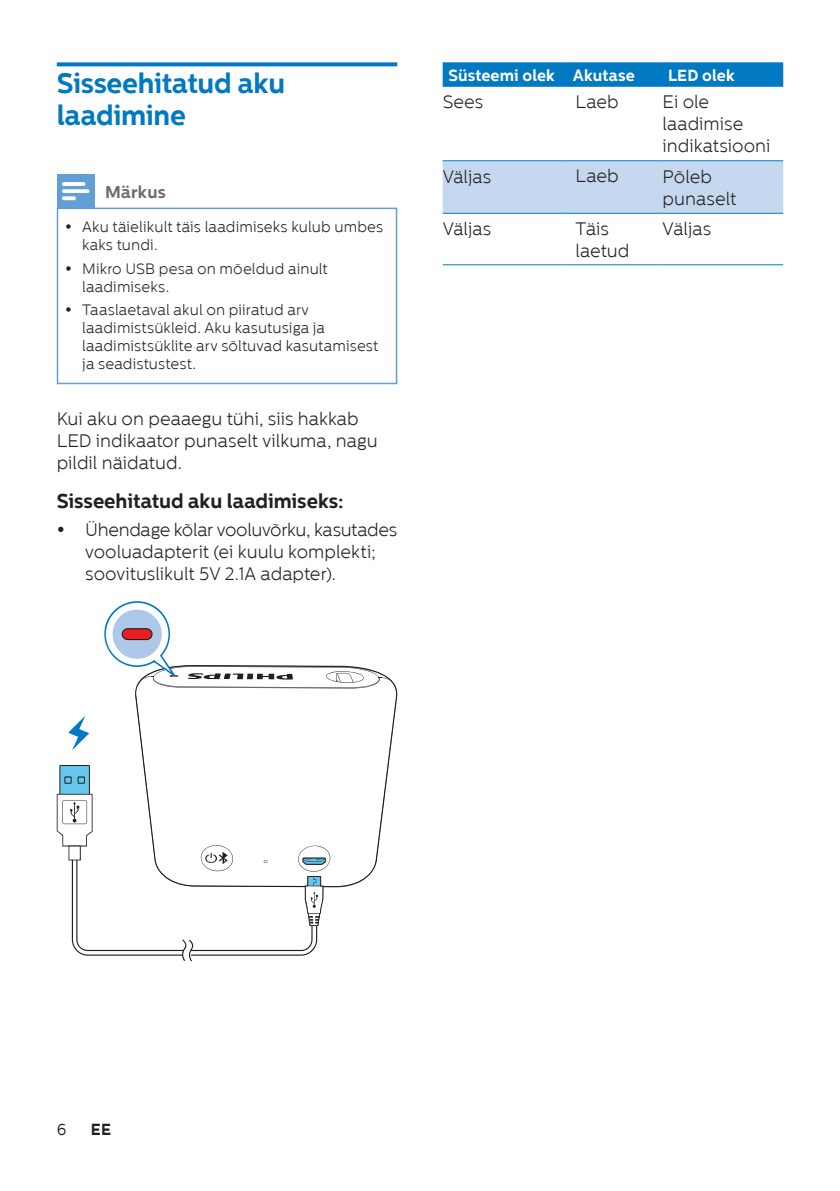
<style>
.page{position:relative;width:840px;height:1191px;background:#fff}
.page>*{position:absolute;margin:0;border:0;box-sizing:border-box;transform-origin:0 0}
.VIRSRAKSTS{font:700 28px/32px "Centrale Sans";letter-spacing:-.01em;color:#0079c2}
.bolds{font:700 20px "Centrale Sans";color:#231f20}
.PARASTS{font:300 18px/22px "Centrale Sans";color:#231f20}
.BULETETS{font:300 18px/22px "Centrale Sans";letter-spacing:-.005em;color:#231f20}
.KASTE_piezīme{font:700 17px "Centrale Sans";letter-spacing:.02em;color:#6c6d70}
.t1{font:700 16px "Centrale Sans";letter-spacing:.01em;color:#fff}
.t2{font:700 16px "Centrale Sans";color:#231f20}
.t3{font:16px "Centrale Sans";color:#231f20}
.PIEZĪME{font:300 15px/18px "Centrale Sans";letter-spacing:.01em;color:#231f20}
</style>
<div class="page">
<svg style="left:57px;top:62px;width:340px;height:4px"></svg>
<div style="left:57px;top:208px;width:340px;height:176px;border:2px solid #629fd5"></div>
<div style="left:57px;top:174px;width:38px;height:34px;background:#629fd5"></div>
<svg style="left:62px;top:182px;width:27px;height:18px"></svg>
<svg style="left:57px;top:601px;width:340px;height:360px"></svg>
<div style="left:442px;top:63px;width:340px;height:23px;background:#0079c2"></div>
<div style="left:442px;top:161px;width:340px;height:52px;background:#c6d8ef"></div>
<hr style="left:442px;top:160px;width:125px;height:1px;background:#0079c2">
<hr style="left:567px;top:160px;width:95px;height:1px;background:#0079c2">
<hr style="left:662px;top:160px;width:120px;height:1px;background:#0079c2">
<hr style="left:442px;top:213px;width:125px;height:1px;background:#0079c2">
<hr style="left:567px;top:213px;width:95px;height:1px;background:#0079c2">
<hr style="left:662px;top:213px;width:120px;height:1px;background:#0079c2">
<hr style="left:442px;top:264px;width:125px;height:1px;background:#0079c2">
<hr style="left:567px;top:264px;width:95px;height:1px;background:#0079c2">
<hr style="left:662px;top:264px;width:120px;height:1px;background:#0079c2">
<hr style="left:442px;top:62px;width:125px;height:1px;background:#0079c2">
<hr style="left:567px;top:62px;width:95px;height:1px;background:#0079c2">
<hr style="left:662px;top:62px;width:120px;height:1px;background:#0079c2">
<hr style="left:442px;top:86px;width:125px;height:1px;background:#0079c2">
<hr style="left:567px;top:86px;width:95px;height:1px;background:#0079c2">
<hr style="left:662px;top:86px;width:120px;height:1px;background:#0079c2">
<p class="VIRSRAKSTS" style="left:57px;top:67px;width:230px">Sisseehitatud aku laadimine</p>
<p class="KASTE_piezīme" style="left:105px;top:182px;width:62px">Märkus</p>
<p class="PIEZĪME" style="left:82px;top:218px;width:302px">Aku täielikult täis laadimiseks kulub umbes kaks tundi.</p>
<p class="PIEZĪME" style="left:82px;top:259px;width:247px">Mikro USB pesa on mõeldud ainult laadimiseks.</p>
<p class="PIEZĪME" style="left:82px;top:301px;width:297px">Taaslaetaval akul on piiratud arv laadimistsükleid. Aku kasutusiga ja laadimistsüklite arv sõltuvad kasutamisest ja seadistustest.</p>
<p class="PARASTS" style="left:57px;top:407px;width:322px">Kui aku on peaaegu tühi, siis hakkab<br>LED indikaator punaselt vilkuma, nagu pildil näidatud.</p>
<p class="bolds" style="left:57px;top:489px;width:288px">Sisseehitatud aku laadimiseks:</p>
<p class="BULETETS" style="left:85px;top:518px;width:313px">Ühendage kõlar vooluvõrku, kasutades vooluadapterit (ei kuulu komplekti; soovituslikult 5V 2.1A adapter).</p>
<p class="t1" style="left:448px;top:65px;width:108px">Süsteemi olek</p>
<p class="t1" style="left:573px;top:65px;width:63px">Akutase</p>
<p class="t1" style="left:668px;top:65px;width:68px">LED olek</p>
<p class="PARASTS" style="left:442px;top:91px;width:42px">Sees</p>
<p class="PARASTS" style="left:575px;top:90px;width:45px">Laeb</p>
<p class="PARASTS" style="left:662px;top:91px;width:109px">Ei ole laadimise indikatsiooni</p>
<p class="PARASTS" style="left:442px;top:165px;width:50px">Väljas</p>
<p class="PARASTS" style="left:575px;top:165px;width:45px">Laeb</p>
<p class="PARASTS" style="left:662px;top:165px;width:75px">Põleb punaselt</p>
<p class="PARASTS" style="left:442px;top:218px;width:50px">Väljas</p>
<p class="PARASTS" style="left:575px;top:217px;width:55px">Täis laetud</p>
<p class="PARASTS" style="left:662px;top:218px;width:50px">Väljas</p>
<p class="t3" style="left:57px;top:1120px;width:11px">6</p>
<p class="t2" style="left:91px;top:1119px;width:22px">EE</p>
</div>
